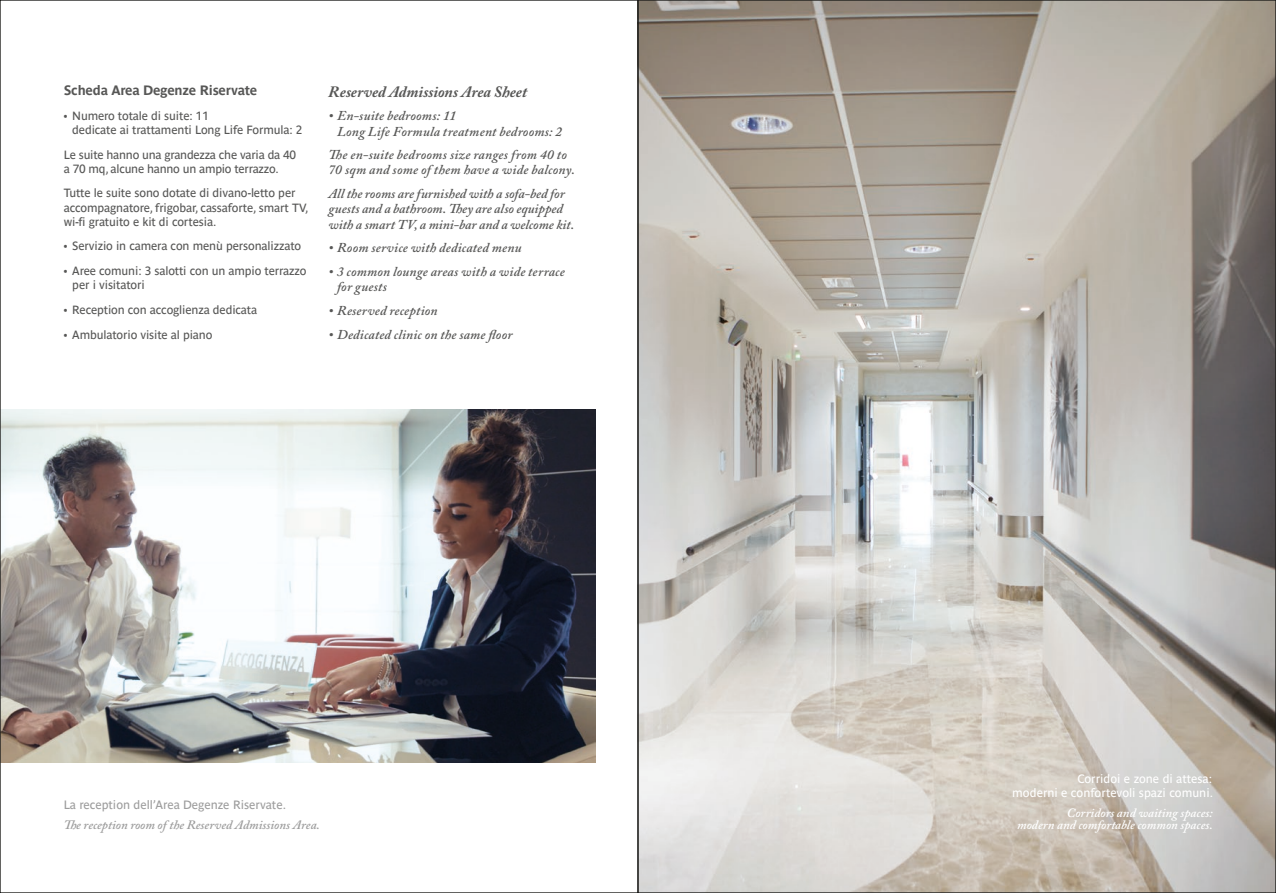
<style>
.page{position:relative;width:1276px;height:893px;background:#fff}
.page>*{position:absolute;margin:0;border:0;box-sizing:border-box;transform-origin:0 0}
.t1{font:italic 700 15.75px "Adobe Caslon Pro";letter-spacing:-.005em;color:#575756}
.t2{font:italic 600 13.5px/15.1px "Adobe Caslon Pro";letter-spacing:.015em;color:#575756}
.t3{font:700 13.5px "Parisine Ptf";letter-spacing:-.015em;color:#575756}
.t4{font:italic 600 12.75px/12px "Adobe Caslon Pro";color:#fff;text-align:right}
.t5{font:italic 600 12.75px "Adobe Caslon Pro";color:#9d9d9d}
.t6{font:12px/13.5px "Parisine Ptf";color:#fff;text-align:right}
.t7{font:12px "Parisine Ptf";color:#9d9d9d}
.t8{font:11.85px/14.1px "Parisine Ptf";letter-spacing:-.01em;color:#575756}
</style>
<div class="page">
<img style="left:2px;top:410px;width:593px;height:352px">
<img style="left:640px;top:2px;width:634px;height:889px">
<p class="t3" style="left:64px;top:80px;width:195px">Scheda Area Degenze Riservate</p>
<p class="t8" style="left:72px;top:107px;width:232px;text-indent:-9px">• Numero totale di suite: 11<br>dedicate ai trattamenti Long Life Formula: 2</p>
<p class="t8" style="left:64px;top:146px;width:234px">Le suite hanno una grandezza che varia da 40 a 70 mq, alcune hanno un ampio terrazzo.</p>
<p class="t8" style="left:64px;top:185px;width:246px">Tutte le suite sono dotate di divano-letto per accompagnatore, frigobar, cassaforte, smart TV, wi-fi gratuito e kit di cortesia.</p>
<p class="t8" style="left:64px;top:238px;width:239px">• Servizio in camera con menù personalizzato</p>
<p class="t8" style="left:72px;top:263px;width:236px;text-indent:-9px">• Aree comuni: 3 salotti con un ampio terrazzo per i visitatori</p>
<p class="t8" style="left:64px;top:302px;width:195px">• Reception con accoglienza dedicata</p>
<p class="t8" style="left:64px;top:326px;width:150px">• Ambulatorio visite al piano</p>
<h1 class="t1" style="left:328px;top:82px;width:200px">Reserved Admissions Area Sheet</h1>
<p class="t2" style="left:337px;top:108px;width:227px;text-indent:-9px">• En-suite bedrooms: 11<br>Long Life Formula treatment bedrooms: 2</p>
<p class="t2" style="left:328px;top:147px;width:248px">The en-suite bedrooms size ranges from 40 to<br>70 sqm and some of them have a wide balcony.</p>
<p class="t2" style="left:328px;top:186px;width:247px">All the rooms are furnished with a sofa-bed for guests and a bathroom. They are also equipped with a smart TV, a mini-bar and a welcome kit.</p>
<p class="t2" style="left:328px;top:240px;width:195px">• Room service with dedicated menu</p>
<p class="t2" style="left:337px;top:264px;width:229px;text-indent:-9px">• 3 common lounge areas with a wide terrace for guests</p>
<p class="t2" style="left:328px;top:303px;width:111px">• Reserved reception</p>
<p class="t2" style="left:328px;top:326px;width:185px">• Dedicated clinic on the same floor</p>
<p class="t7" style="left:64px;top:795px;width:224px">La reception dell’Area Degenze Riservate.</p>
<p class="t5" style="left:64px;top:817px;width:257px">The reception room of the Reserved Admissions Area.</p>
<p class="t6" style="left:1012px;top:771px;width:202px">Corridoi e zone di attesa:<br>moderni e confortevoli spazi comuni.</p>
<p class="t4" style="left:1017px;top:807px;width:197px">Corridors and waiting spaces:<br>modern and comfortable common spaces.</p>
</div>
